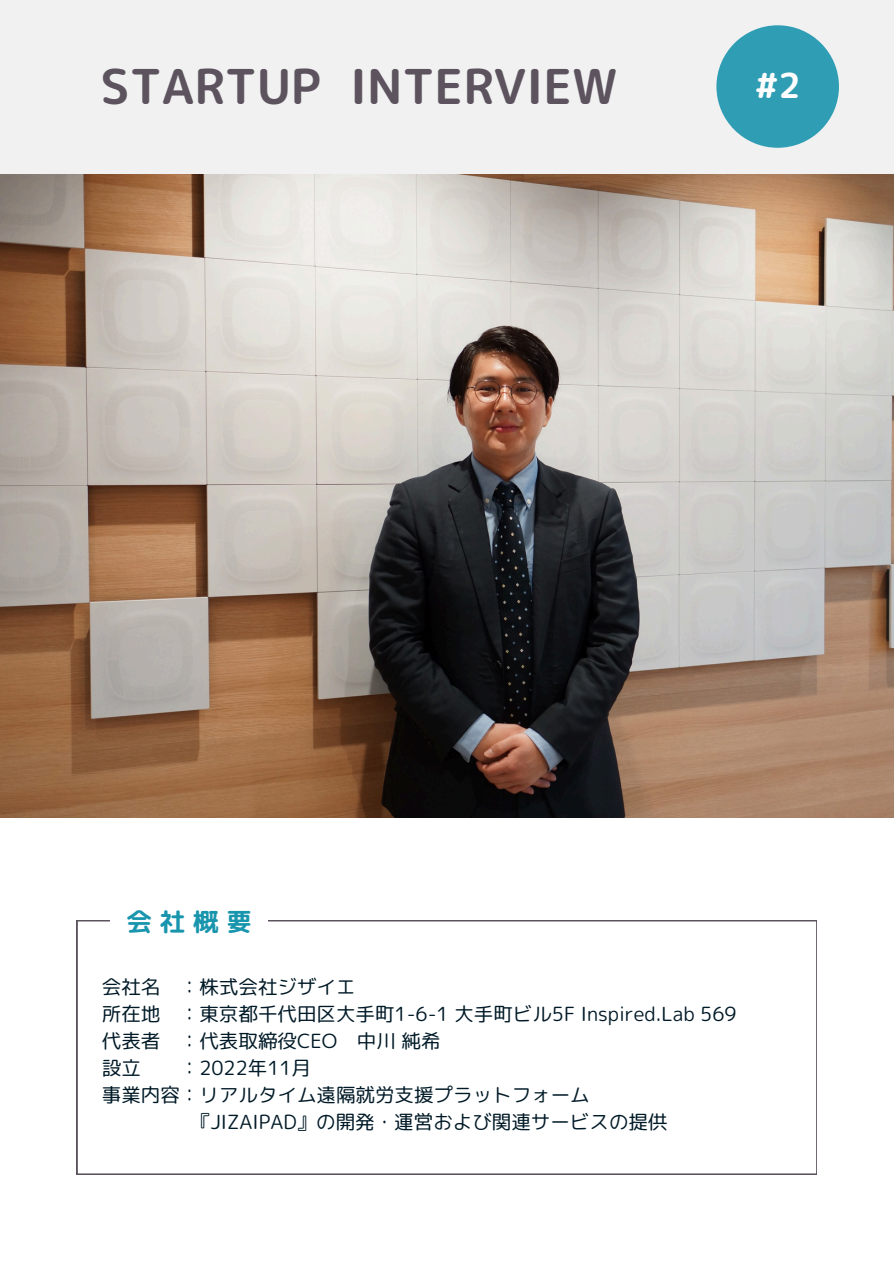
<style>
.page{position:relative;width:894px;height:1264px;background:#fff}
.page>*{position:absolute;margin:0;border:0;box-sizing:border-box;transform-origin:0 0}
.t1{font:48px "rounded mplus 1 p bold";color:#5d535e}
.t2{font:34.5px "rounded mplus 1 p bold";color:#fff}
.t3{font:25.5px "rounded mplus 1 p bold";color:#1995ad}
.t4{font:19.5px "rounded mplus 1 p regular";color:#011a27}
</style>
<div class="page">
<div style="left:0;top:0;width:893px;height:173px;background:#f1f1f2"></div>
<div style="left:716px;top:25px;width:122px;height:123px;background:#2f9eb4;border-radius:50%"></div>
<img style="left:0;top:174px;width:893px;height:643px">
<svg style="left:77px;top:920px;width:739px;height:254px"></svg>
<div style="left:111px;top:896px;width:157px;height:50px;background:#fff"></div>
<h1 class="t1" style="left:101px;top:52px;width:518px">STARTUP INTERVIEW</h1>
<h2 class="t2" style="left:754px;top:61px;width:47px">#2</h2>
<p class="t3" style="left:126px;top:903px;width:127px">会社概要</p>
<p class="t4" style="left:102px;top:973px;width:255px">会社名 ：株式会社ジザイエ</p>
<h3 class="t4" style="left:102px;top:1000px;width:636px">所在地 ：東京都千代田区大手町1-6-1 大手町ビル5F Inspired.Lab 569</h3>
<p class="t4" style="left:102px;top:1027px;width:340px">代表者 ：代表取締役CEO 中川純希</p>
<p class="t4" style="left:102px;top:1054px;width:41px">設立</p>
<p class="t4" style="left:180px;top:1054px;width:133px">：2022年11月</p>
<p class="t4" style="left:102px;top:1081px;width:489px">事業内容：リアルタイム遠隔就労支援プラットフォーム</p>
<p class="t4" style="left:191px;top:1108px;width:477px">『JIZAIPAD』の開発・運営および関連サービスの提供</p>
</div>
